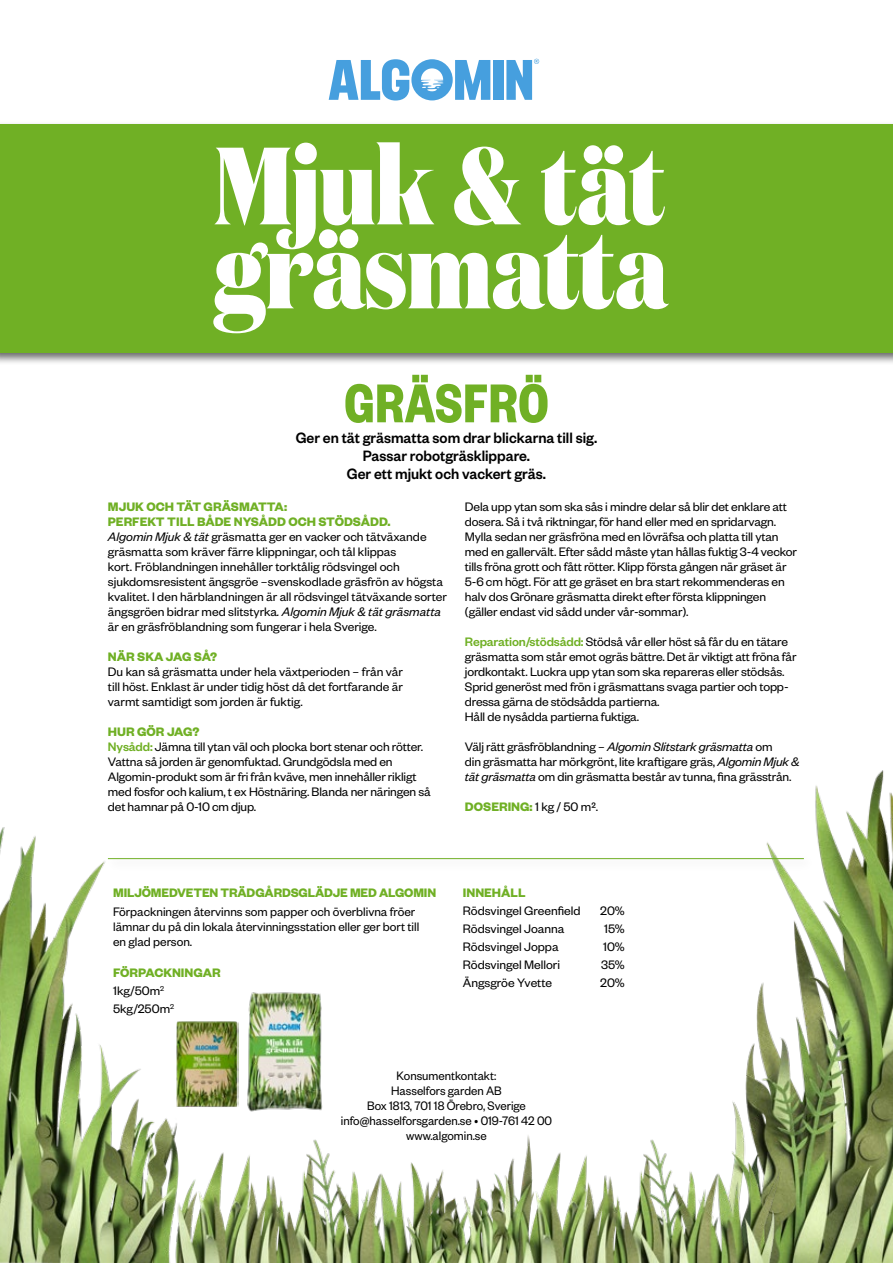
<style>
.page{position:relative;width:893px;height:1263px;background:#fff}
.page>*{position:absolute;margin:0;border:0;box-sizing:border-box;transform-origin:0 0}
.t1{font:800 109.5px/84px "Domaine Disp Cond";color:#fff}
.t2{font:700 60px "Founders Grotesk Cond";letter-spacing:.01em;color:#70b025;scale:.93 1}
.t3{font:500 16.5px/18px "Founders Grotesk";color:#000;text-align:center;scale:.95 1}
.t4{font:13.5px/15px "Founders Grotesk";letter-spacing:-.01em;color:#000}
.t5{font:13.5px/15px "Founders Grotesk";letter-spacing:-.01em;color:#000;text-align:center;scale:.95 1}
.t6{font:700 13.5px "Founders Grotesk";letter-spacing:-.01em;color:#70b025}
.s1{font-weight:700;color:#70b025}
.s2{font-style:italic}
.s3{font-weight:500;color:#70b025}
.s4{font-weight:400;color:#000}
</style>
<div class="page">
<img style="left:732px;top:770px;width:161px;height:493px">
<img style="left:0;top:827px;width:173px;height:436px">
<img style="left:544px;top:1123px;width:260px;height:140px">
<img style="left:173px;top:1123px;width:233px;height:140px">
<img style="left:406px;top:1135px;width:138px;height:128px">
<svg style="left:506px;top:59px;width:33px;height:41px"></svg>
<div style="left:493px;top:60px;width:10px;height:40px;background:#469fde"></div>
<svg style="left:329px;top:59px;width:161px;height:42px"></svg>
<div style="left:0;top:121px;width:893px;height:244px;background:#000;opacity:.61"></div>
<div style="left:0;top:125px;width:893px;height:228px;background:#70b025"></div>
<img style="left:247px;top:992px;width:76px;height:120px">
<img style="left:176px;top:1021px;width:63px;height:86px">
<div style="left:106px;top:854px;width:709px;height:17px;background:#000;opacity:.26"></div>
<hr style="left:108px;top:858px;width:696px;height:1px;background:#70b025">
<h1 class="t1" style="left:213px;top:144px;width:455px">Mjuk &amp; tät gräsmatta</h1>
<h2 class="t2" style="left:344px;top:366px;width:221px">GRÄSFRÖ</h2>
<p class="t3" style="left:296px;top:428px;width:319px">Ger en tät gräsmatta som drar blickarna till sig.<br>Passar robotgräsklippare.<br>Ger ett mjukt och vackert gräs.</p>
<p class="t4" style="left:108px;top:498px;width:340px"><span class="s1">MJUK OCH TÄT GRÄSMATTA:<br>PERFEKT TILL BÅDE NYSÅDD OCH STÖDSÅDD.<br></span><span class="s2">Algomin Mjuk &amp; tät</span> gräsmatta ger en vacker och tätväxande gräsmatta som kräver färre klippningar, och tål klippas<br>kort. Fröblandningen innehåller torktålig rödsvingel och sjukdomsresistent ängsgröe –svenskodlade gräsfrön av högsta kvalitet. I den härblandningen är all rödsvingel tätväxande sorter ängsgröen bidrar med slitstyrka<span class="s2">. Algomin Mjuk &amp; tät gräsmatta </span>är en gräsfröblandning som fungerar i hela Sverige.</p>
<p class="t6" style="left:108px;top:648px;width:111px">NÄR SKA JAG SÅ?</p>
<p class="t4" style="left:108px;top:663px;width:296px;text-align:justify">Du kan så gräsmatta under hela växtperioden – från vår till höst. Enklast är under tidig höst då det fortfarande är varmt samtidigt som jorden är fuktig.</p>
<p class="t4" style="left:108px;top:723px;width:324px"><span class="s1">HUR GÖR JAG?<br></span><span class="s3">Nysådd:</span> Jämna till ytan väl och plocka bort stenar och rötter.<br>Vattna så jorden är genomfuktad. Grundgödsla med en Algomin-produkt som är fri från kväve, men innehåller rikligt med fosfor och kalium, t ex Höstnäring. Blanda ner näringen så det hamnar på 0-10 cm djup.</p>
<p class="t4" style="left:465px;top:498px;width:334px">Dela upp ytan som ska sås i mindre delar så blir det enklare att dosera. Så i två riktningar, för hand eller med en spridarvagn.<br>Mylla sedan ner gräsfröna med en lövräfsa och platta till ytan med en gallervält. Efter sådd måste ytan hållas fuktig 3-4 veckor tills fröna grott och fått rötter. Klipp första gången när gräset är 5-6 cm högt. För att ge gräset en bra start rekommenderas en halv dos Grönare gräsmatta direkt efter första klippningen (gäller endast vid sådd under vår-sommar).</p>
<p class="t4" style="left:465px;top:633px;width:333px"><span class="s3">Reparation/stödsådd:</span> Stödså vår eller höst så får du en tätare gräsmatta som står emot ogräs bättre. Det är viktigt att fröna får jordkontakt. Luckra upp ytan som ska repareras eller stödsås.<br>Sprid generöst med frön i gräsmattans svaga partier och topp&shy;dressa gärna de stödsådda partierna.<br>Håll de nysådda partierna fuktiga.</p>
<p class="t4" style="left:465px;top:738px;width:336px">Välj rätt gräsfröblandning – <span class="s2">Algomin Slitstark gräsmatta</span> om<br>din gräsmatta har mörkgrönt, lite kraftigare gräs, <span class="s2">Algomin Mjuk &amp; tät gräsmatta</span> om din gräsmatta består av tunna, fina grässtrån.</p>
<p class="t6" style="left:465px;top:798px;width:135px">DOSERING: <span class="s4">1 kg / 50 m².</span></p>
<p class="t6" style="left:113px;top:884px;width:325px">MILJÖMEDVETEN TRÄDGÅRDSGLÄDJE MED ALGOMIN</p>
<p class="t4" style="left:113px;top:903px;width:308px">Förpackningen återvinns som papper och överblivna fröer lämnar du på din lokala återvinningsstation eller ger bort till en glad person.</p>
<p class="t4" style="left:113px;top:963px;width:109px;line-height:18px"><span class="s1">FÖRPACKNINGAR<br></span>1kg/50m<sup>2<br></sup>5kg/250m<sup>2</sup></p>
<p class="t6" style="left:463px;top:884px;width:64px">INNEHÅLL</p>
<p class="t4" style="left:463px;top:902px;width:119px">Rödsvingel Greenfield</p>
<p class="t4" style="left:600px;top:902px;width:26px">20%</p>
<p class="t4" style="left:463px;top:920px;width:103px">Rödsvingel Joanna</p>
<p class="t4" style="left:604px;top:920px;width:22px">15%</p>
<p class="t4" style="left:463px;top:938px;width:97px">Rödsvingel Joppa</p>
<p class="t4" style="left:603px;top:938px;width:23px">10%</p>
<p class="t4" style="left:463px;top:956px;width:99px">Rödsvingel Mellori</p>
<p class="t4" style="left:601px;top:956px;width:25px">35%</p>
<p class="t4" style="left:463px;top:974px;width:91px">Ängsgröe Yvette</p>
<p class="t4" style="left:600px;top:974px;width:26px">20%</p>
<p class="t5" style="left:341px;top:1067px;width:224px">Konsumentkontakt:<br>Hasselfors garden AB<br>Box 1813, 701 18 Örebro, Sverige info@hasselforsgarden.se • 019-761 42 00 www.algomin.se</p>
</div>
